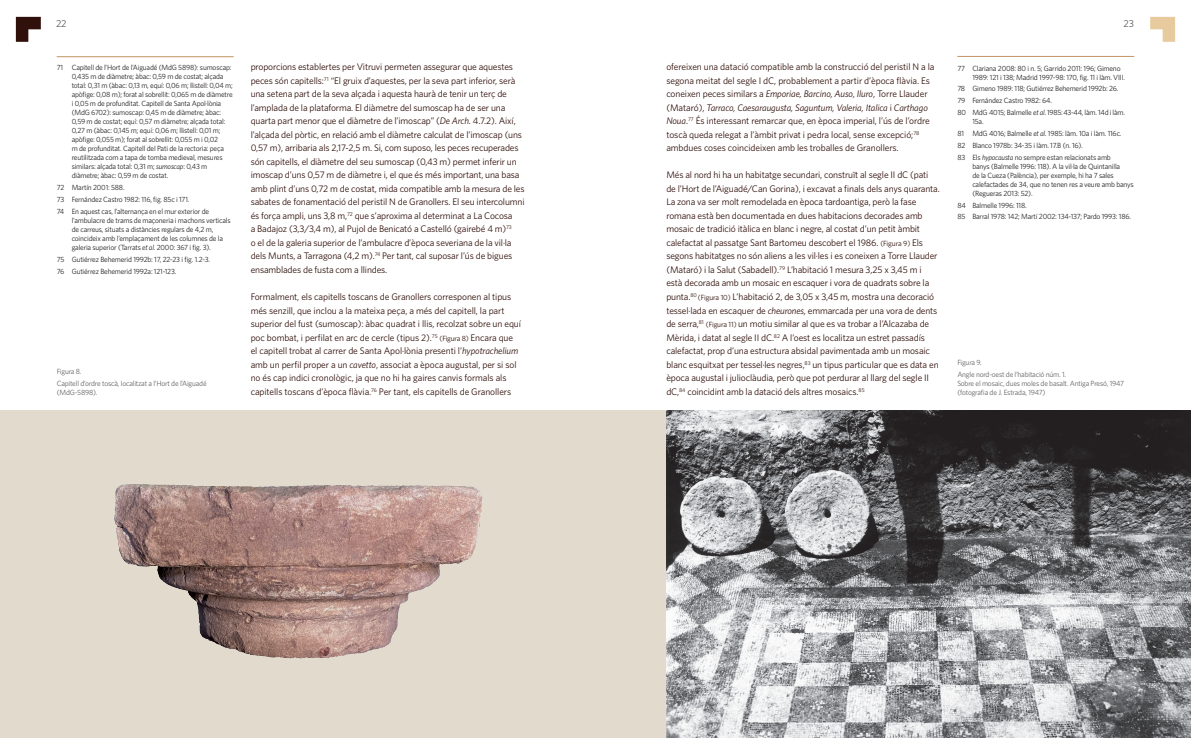
<style>
.page{position:relative;width:1191px;height:738px;background:#fff}
.page>*{position:absolute;margin:0;border:0;box-sizing:border-box;transform-origin:0 0}
.t1{font:10px "Whitney HTF";color:#57585a}
.t2{font:9.5px/13.5px "Whitney HTF";letter-spacing:-.015em;color:#30100a}
.t3{font:7.5px/9px "Whitney HTF";letter-spacing:-.025em;color:#231f20}
.t4{font:7.5px/11.8px "Whitney HTF";letter-spacing:-.025em;color:#636366}
.s1{font-style:italic}
.s2{font-size:7.5px}
</style>
<div class="page">
<svg style="left:1150px;top:17px;width:25px;height:25px"></svg>
<svg style="left:16px;top:17px;width:25px;height:25px"></svg>
<div style="left:0;top:410px;width:1191px;height:327px;background:#e2dbcd"></div>
<hr style="left:57px;top:56px;width:177px;height:1px;background:#c39463">
<hr style="left:957px;top:56px;width:177px;height:1px;background:#c39463">
<img style="left:114px;top:484px;width:369px;height:175px">
<img style="left:666px;top:410px;width:525px;height:327px">
<p class="t1" style="left:56px;top:17px;width:12px">22</p>
<p class="t1" style="left:1123px;top:17px;width:12px">23</p>
<p class="t2" style="left:666px;top:60px;width:270px">ofereixen una datació compatible amb la construcció del peristil N a la segona meitat del segle I dC, probablement a partir d’època flàvia. Es coneixen peces similars a <span class="s1">Emporiae, Barcino, Auso, Iluro</span>, Torre Llauder (Mataró), <span class="s1">Tarraco, Caesaraugusta, Saguntum, Valeria, Italica</span> i <span class="s1">Carthago Noua</span>.<sup>77</sup> És interessant remarcar que, en època imperial, l’ús de l’ordre toscà queda relegat a l’àmbit privat i pedra local, sense excepció;<sup>78 </sup>ambdues coses coincideixen amb les troballes de Granollers.</p>
<p class="t2" style="left:666px;top:168px;width:275px">Més al nord hi ha un habitatge secundari, construït al segle II dC (pati de l’Hort de l’Aiguadé/Can Gorina), i excavat a finals dels anys quaranta.<br>La zona va ser molt remodelada en època tardoantiga, però la fase romana està ben documentada en dues habitacions decorades amb mosaic de tradició itàlica en blanc i negre, al costat d’un petit àmbit calefactat al passatge Sant Bartomeu descobert el 1986. <span class="s2">(Figura 9)</span> Els segons habitatges no són aliens a les vil·les i es coneixen a Torre Llauder (Mataró) i la Salut (Sabadell).<sup>79</sup> L’habitació 1 mesura 3,25 x 3,45 m i està decorada amb un mosaic en escaquer i vora de quadrats sobre la punta.<sup>80</sup> <span class="s2">(Figura 10)</span> L’habitació 2, de 3,05 x 3,45 m, mostra una decoració tessel·lada en escaquer de <span class="s1">cheurones</span>, emmarcada per una vora de dents de serra,<sup>81</sup> <span class="s2">(Figura 11)</span> un motiu similar al que es va trobar a l’Alcazaba de Mèrida, i datat al segle II dC.<sup>82</sup> A l’oest es localitza un estret passadís calefactat, prop d’una estructura absidal pavimentada amb un mosaic blanc esquitxat per tessel·les negres,<sup>83</sup> un tipus particular que es data en època augustal i julioclàudia, però que pot perdurar al llarg del segle II dC,<sup>84</sup> coincidint amb la datació dels altres mosaics.<sup>85</sup></p>
<p class="t2" style="left:251px;top:60px;width:275px">proporcions establertes per Vitruvi permeten assegurar que aquestes peces són capitells:<sup>71</sup> “El gruix d’aquestes, per la seva part inferior, serà una setena part de la seva alçada i aquesta haurà de tenir un terç de l’amplada de la plataforma. El diàmetre del sumoscap ha de ser una quarta part menor que el diàmetre de l’imoscap” (<span class="s1">De Arch</span>. 4.7.2). Així, l’alçada del pòrtic, en relació amb el diàmetre calculat de l’imoscap (uns 0,57 m), arribaria als 2,17-2,5 m. Si, com suposo, les peces recuperades són capitells, el diàmetre del seu sumoscap (0,43 m) permet inferir un imoscap d’uns 0,57 m de diàmetre i, el que és més important, una basa amb plint d’uns 0,72 m de costat, mida compatible amb la mesura de les sabates de fonamentació del peristil N de Granollers. El seu intercolumni és força ampli, uns 3,8 m,<sup>72</sup> que s’aproxima al determinat a La Cocosa<br>a Badajoz (3,3/3,4 m), al Pujol de Benicató a Castelló (gairebé 4 m)<sup>73<br></sup>o el de la galeria superior de l’ambulacre d’època severiana de la vil·la dels Munts, a Tarragona (4,2 m).<sup>74</sup> Per tant, cal suposar l’ús de bigues ensamblades de fusta com a llindes.</p>
<p class="t2" style="left:251px;top:289px;width:272px">Formalment, els capitells toscans de Granollers corresponen al tipus més senzill, que inclou a la mateixa peça, a més del capitell, la part superior del fust (sumoscap): àbac quadrat i llis, recolzat sobre un equí poc bombat, i perfilat en arc de cercle (tipus 2).<sup>75</sup> <span class="s2">(Figura 8)</span> Encara que el capitell trobat al carrer de Santa Apol·lònia presenti l’<span class="s1">hypotrachelium </span>amb un perfil proper a un <span class="s1">cavetto</span>, associat a època augustal, per si sol no és cap indici cronològic, ja que no hi ha gaires canvis formals als capitells toscans d’època flàvia.<sup>76</sup> Per tant, els capitells de Granollers</p>
<p class="t3" style="left:72px;top:63px;width:163px;text-indent:-15px">71 Capitell de l’Hort de l’Aiguadé (MdG 5898): sumoscap:<br>0,435 m de diàmetre; àbac: 0,59 m de costat; alçada total: 0,31 m (àbac: 0,13 m, equí: 0,06 m; llistell: 0,04 m; apòfige: 0,08 m); forat al sobrellit: 0,065 m de diàmetre i 0,05 m de profunditat. Capitell de Santa Apol·lònia (MdG 6702): sumoscap: 0,45 m de diàmetre; àbac:<br>0,59 m de costat; equí: 0,57 m diàmetre; alçada total:<br>0,27 m (àbac: 0,145 m; equí: 0,06 m; llistell: 0,01 m; apòfige: 0,055 m); forat al sobrellit: 0,055 m i 0,02<br>m de profunditat. Capitell del Pati de la rectoria: peça reutilitzada com a tapa de tomba medieval, mesures similars: alçada total: 0,31 m; <span class="s1">sumoscap</span>: 0,43 m diàmetre; àbac: 0,59 m de costat.</p>
<p class="t3" style="left:57px;top:181px;width:154px;line-height:11.8px">72 Martín 2001: 588.<br>73 Fernández Castro 1982: 116, fig. 85c i 171.<br>74 En aquest cas, l’alternança en el mur exterior de</p>
<p class="t3" style="left:72px;top:215px;width:160px">l’ambulacre de trams de maçoneria i machons verticals de carreus, situats a distàncies regulars de 4,2 m, coincideix amb l’emplaçament de les columnes de la galeria superior (Tarrats <span class="s1">et al.</span> 2000: 367 i fig. 3).</p>
<p class="t3" style="left:57px;top:253px;width:155px;line-height:11.8px">75 Gutiérrez Behemerid 1992b: 17, 22-23 i fig. 1.2-3.<br>76 Gutiérrez Behemerid 1992a: 121-123.</p>
<p class="t3" style="left:972px;top:63px;width:154px;text-indent:-15px">77 Clariana 2008: 80 i n. 5; Garrido 2011: 196; Gimeno<br>1989: 121 i 138; Madrid 1997-98: 170, fig. 11 i làm. VIII.</p>
<p class="t3" style="left:957px;top:83px;width:169px;line-height:11.8px">78 Gimeno 1989: 118; Gutiérrez Behemerid 1992b: 26.<br>79 Fernández Castro 1982: 64.<br>80 MdG 4015; Balmelle <span class="s1">et al.</span> 1985: 43-44, làm. 14d i làm.</p>
<p class="t3" style="left:957px;top:115px;width:166px;line-height:11.8px;text-indent:15px">15a.<br>81 MdG 4016; Balmelle <span class="s1">et al.</span> 1985: làm. 10a i làm. 116c.<br>82 Blanco 1978b: 34-35 i làm. 17.B (n. 16).<br>83 Els <span class="s1">hypocausta</span> no sempre estan relacionats amb</p>
<p class="t3" style="left:972px;top:161px;width:163px">banys (Balmelle 1996: 118). A la vil·la de Quintanilla<br>de la Cueza (Palència), per exemple, hi ha 7 sales calefactades de 34, que no tenen res a veure amb banys (Regueras 2013: 52).</p>
<p class="t3" style="left:957px;top:199px;width:175px;line-height:11.8px">84 Balmelle 1996: 118.<br>85 Barral 1978: 142; Martí 2002: 134-137; Pardo 1993: 186.</p>
<p class="t4" style="left:957px;top:356px;width:110px">Figura 9.<br>Angle nord-oest de l’habitació núm. 1.</p>
<p class="t4" style="left:957px;top:378px;width:168px;line-height:9px">Sobre el mosaic, dues moles de basalt. Antiga Presó, 1947 (fotografia de J. Estrada, 1947)</p>
<p class="t4" style="left:57px;top:365px;width:151px">Figura 8.<br>Capitell d’ordre toscà, localitzat a l’Hort de l’Aiguadé</p>
<p class="t4" style="left:57px;top:386px;width:42px">(MdG-5898).</p>
</div>
